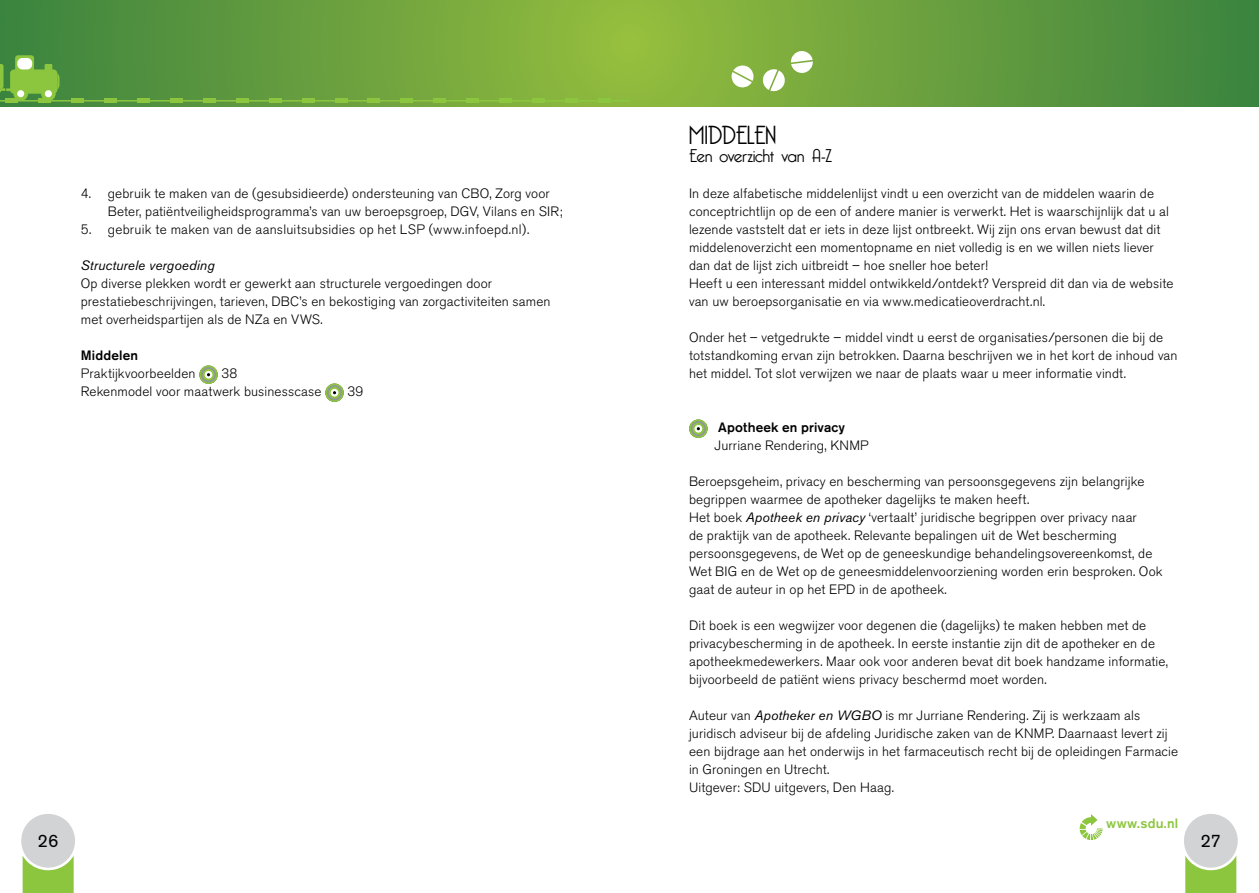
<style>
.page{position:relative;width:1259px;height:893px;background:#fff}
.page>*{position:absolute;margin:0;border:0;box-sizing:border-box;transform-origin:0 0}
.t1{font:300 25.5px "Bellerose";letter-spacing:-.015em;color:#000}
.t2{font:300 18px "Bellerose";letter-spacing:-.01em;color:#000}
.t3{font:18px "Akzidenz Grotesk BE";color:#000}
.t4{font:300 13.5px/18px "Akzidenz Grotesk BE";letter-spacing:.01em;color:#000}
.t5{font:500 13.5px "Akzidenz Grotesk BE";letter-spacing:.01em;color:#000}
.t6{font:italic 13.5px "Akzidenz Grotesk BE";letter-spacing:.01em;color:#000}
.t7{font:500 13.5px "Akzidenz Grotesk BE";letter-spacing:.01em;color:#8cc63f}
.s1{font-weight:400;font-style:italic}
</style>
<div class="page">
<svg style="left:690px;top:420px;width:17px;height:17px"></svg>
<div style="left:689px;top:419px;width:18px;height:19px;border:2px solid #8cc63f;border-radius:50%"></div>
<svg style="left:692px;top:423px;width:12px;height:12px"></svg>
<div style="left:694px;top:425px;width:8px;height:7px;border:1px solid #fff;border-radius:50%"></div>
<svg style="left:1079px;top:814px;width:23px;height:26px"></svg>
<svg style="left:1184px;top:814px;width:53px;height:79px;background:#c0d4a8"></svg>
<svg style="left:0;top:0;width:1259px;height:106px;background:#689f3e"></svg>
<svg style="left:200px;top:366px;width:17px;height:17px"></svg>
<div style="left:199px;top:365px;width:19px;height:19px;border:2px solid #8cc63f;border-radius:50%"></div>
<svg style="left:203px;top:369px;width:11px;height:12px"></svg>
<div style="left:205px;top:371px;width:7px;height:7px;border:1px solid #fff;border-radius:50%"></div>
<svg style="left:326px;top:384px;width:17px;height:17px"></svg>
<div style="left:325px;top:383px;width:19px;height:19px;border:2px solid #8cc63f;border-radius:50%"></div>
<svg style="left:329px;top:387px;width:11px;height:12px"></svg>
<div style="left:331px;top:389px;width:7px;height:7px;border:1px solid #fff;border-radius:50%"></div>
<svg style="left:21px;top:814px;width:54px;height:79px;background:#c1d5a9"></svg>
<hr style="left:0;top:100px;width:629px;height:2px;background:#8cc63f">
<hr style="left:6px;top:99px;width:12px;height:4px;background:#8cc63f">
<hr style="left:38px;top:99px;width:13px;height:4px;background:#8cc63f">
<hr style="left:71px;top:99px;width:13px;height:4px;background:#8cc63f">
<hr style="left:104px;top:99px;width:13px;height:4px;background:#8cc63f">
<hr style="left:137px;top:99px;width:13px;height:4px;background:#8cc63f">
<hr style="left:170px;top:99px;width:13px;height:4px;background:#8cc63f">
<hr style="left:203px;top:99px;width:13px;height:4px;background:#8cc63f">
<hr style="left:236px;top:99px;width:13px;height:4px;background:#8cc63f">
<hr style="left:269px;top:99px;width:13px;height:4px;background:#8cc63f">
<hr style="left:302px;top:99px;width:12px;height:4px;background:#8cc63f">
<hr style="left:335px;top:99px;width:12px;height:4px;background:#8cc63f">
<hr style="left:367px;top:99px;width:13px;height:4px;background:#8cc63f">
<hr style="left:400px;top:99px;width:13px;height:4px;background:#8cc63f">
<hr style="left:433px;top:99px;width:13px;height:4px;background:#8cc63f">
<hr style="left:466px;top:99px;width:13px;height:4px;background:#8cc63f">
<hr style="left:499px;top:99px;width:13px;height:4px;background:#8cc63f">
<hr style="left:532px;top:99px;width:13px;height:4px;background:#8cc63f">
<hr style="left:565px;top:99px;width:13px;height:4px;background:#8cc63f">
<hr style="left:598px;top:99px;width:13px;height:4px;background:#8cc63f">
<svg style="left:761px;top:50px;width:52px;height:42px"></svg>
<svg style="left:730px;top:64px;width:25px;height:25px"></svg>
<svg style="left:41px;top:86px;width:15px;height:15px"></svg>
<div style="left:45px;top:90px;width:7px;height:7px;background:#fff;border-radius:50%"></div>
<div style="left:13px;top:86px;width:15px;height:15px;background:#8cc63f;border-radius:50%"></div>
<div style="left:17px;top:90px;width:7px;height:7px;background:#fff;border-radius:50%"></div>
<svg style="left:0;top:55px;width:60px;height:39px;background:#7bb54e"></svg>
<p class="t4" style="left:108px;top:185px;width:456px;text-indent:-27px">4. gebruik te maken van de (gesubsidieerde) ondersteuning van CBO, Zorg voor<br>Beter, patiëntveiligheidsprogramma’s van uw beroepsgroep, DGV, Vilans en SIR;</p>
<p class="t4" style="left:81px;top:221px;width:450px">5. gebruik te maken van de aansluitsubsidies op het LSP (www.infoepd.nl).</p>
<p class="t6" style="left:81px;top:257px;width:135px">Structurele vergoeding</p>
<p class="t4" style="left:81px;top:275px;width:471px">Op diverse plekken wordt er gewerkt aan structurele vergoedingen door prestatiebeschrijvingen, tarieven, DBC’s en bekostiging van zorgactiviteiten samen met overheidspartijen als de NZa en VWS.</p>
<p class="t5" style="left:81px;top:347px;width:59px">Middelen</p>
<p class="t4" style="left:81px;top:365px;width:116px">Praktijkvoorbeelden</p>
<p class="t4" style="left:81px;top:365px;width:242px;text-indent:141px">38<br>Rekenmodel voor maatwerk businesscase</p>
<p class="t4" style="left:347px;top:383px;width:17px">39</p>
<h2 class="t3" style="left:38px;top:830px;width:20px">26</h2>
<h1 class="t1" style="left:689px;top:120px;width:89px">MIDDELEN</h1>
<h2 class="t2" style="left:689px;top:145px;width:144px">Een overzicht van A-Z</h2>
<p class="t4" style="left:689px;top:185px;width:486px">In deze alfabetische middelenlijst vindt u een overzicht van de middelen waarin de conceptrichtlijn op de een of andere manier is verwerkt. Het is waarschijnlijk dat u al lezende vaststelt dat er iets in deze lijst ontbreekt. Wij zijn ons ervan bewust dat dit middelenoverzicht een momentopname en niet volledig is en we willen niets liever dan dat de lijst zich uitbreidt – hoe sneller hoe beter!<br>Heeft u een interessant middel ontwikkeld/ontdekt? Verspreid dit dan via de website van uw beroepsorganisatie en via www.medicatieoverdracht.nl.</p>
<p class="t4" style="left:689px;top:329px;width:490px">Onder het – vetgedrukte – middel vindt u eerst de organisaties/personen die bij de totstandkoming ervan zijn betrokken. Daarna beschrijven we in het kort de inhoud van het middel. Tot slot verwijzen we naar de plaats waar u meer informatie vindt.</p>
<p class="t5" style="left:718px;top:419px;width:128px">Apotheek en privacy</p>
<p class="t4" style="left:714px;top:437px;width:156px">Jurriane Rendering, KNMP</p>
<p class="t4" style="left:689px;top:473px;width:475px">Beroepsgeheim, privacy en bescherming van persoonsgegevens zijn belangrijke begrippen waarmee de apotheker dagelijks te maken heeft.<br>Het boek <span class="s1">Apotheek en privacy</span> ‘vertaalt’ juridische begrippen over privacy naar<br>de praktijk van de apotheek. Relevante bepalingen uit de Wet bescherming persoonsgegevens, de Wet op de geneeskundige behandelingsovereenkomst, de Wet BIG en de Wet op de geneesmiddelenvoorziening worden erin besproken. Ook gaat de auteur in op het EPD in de apotheek.</p>
<p class="t4" style="left:689px;top:617px;width:481px">Dit boek is een wegwijzer voor degenen die (dagelijks) te maken hebben met de privacybescherming in de apotheek. In eerste instantie zijn dit de apotheker en de apotheekmedewerkers. Maar ook voor anderen bevat dit boek handzame informatie, bijvoorbeeld de patiënt wiens privacy beschermd moet worden.</p>
<p class="t4" style="left:689px;top:707px;width:490px">Auteur van <span class="s1">Apotheker en WGBO</span> is mr Jurriane Rendering. Zij is werkzaam als juridisch adviseur bij de afdeling Juridische zaken van de KNMP. Daarnaast levert zij een bijdrage aan het onderwijs in het farmaceutisch recht bij de opleidingen Farmacie in Groningen en Utrecht.<br>Uitgever: SDU uitgevers, Den Haag.</p>
<p class="t7" style="left:1106px;top:815px;width:73px">www.sdu.nl</p>
<h2 class="t3" style="left:1200px;top:830px;width:19px">27</h2>
</div>
